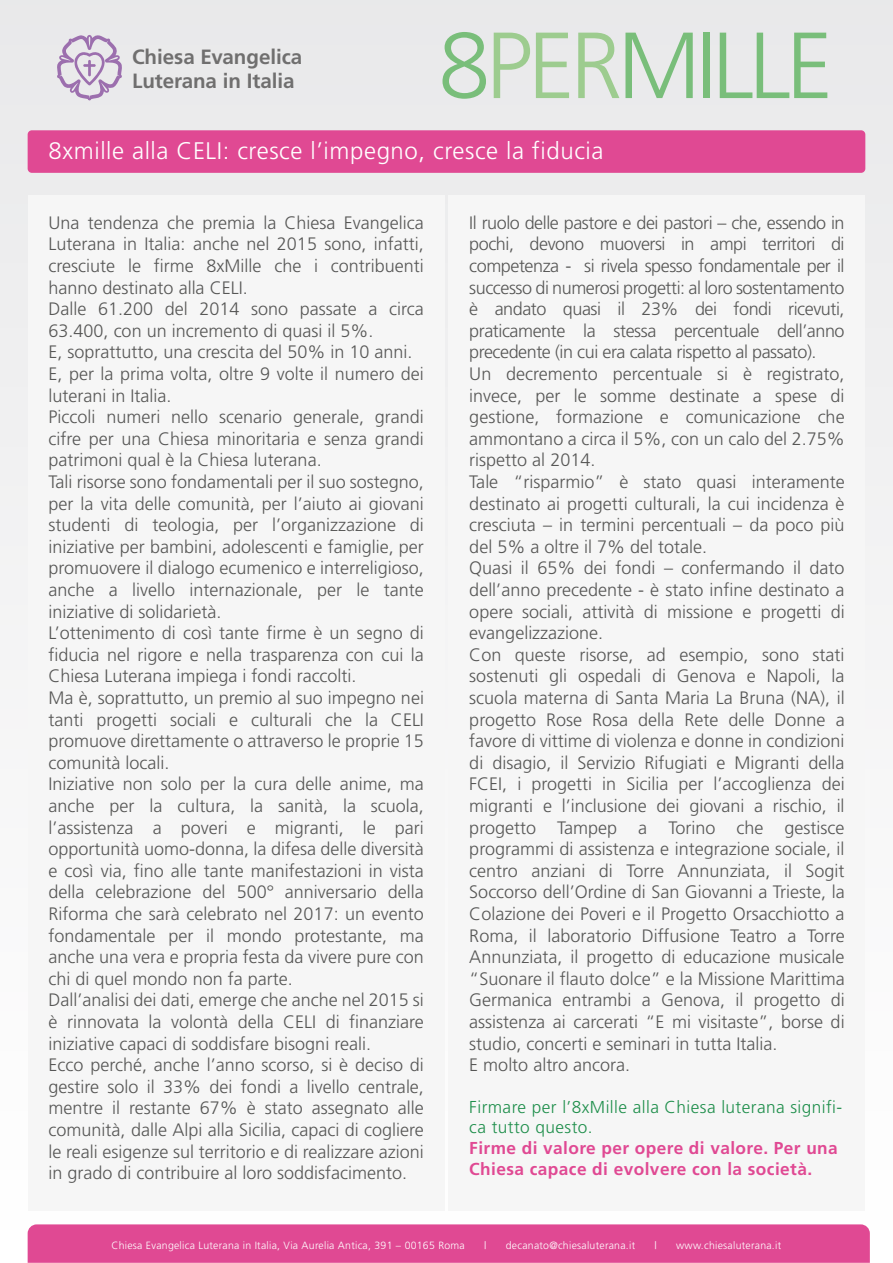
<style>
.page{position:relative;width:893px;height:1263px;background:#fff}
.page>*{position:absolute;margin:0;border:0;box-sizing:border-box;transform-origin:0 0}
.t1{font:300 93.75px "Frutiger";letter-spacing:-.05em;color:#79be7a}
.t2{font:300 24px "Frutiger";letter-spacing:.025em;color:#fff}
.t3{font:700 20.55px/23.2px "Frutiger";letter-spacing:-.005em;color:#706f6f}
.t4{font:300 18px/21.6px "Frutiger";color:#575756}
.t5{font:700 17.25px/20.7px "Frutiger";letter-spacing:.025em;color:#e04993}
.t6{font:300 17.25px/20.7px "Frutiger";letter-spacing:.025em;color:#208f4c}
.t7{font:300 10.5px "Frutiger";letter-spacing:.025em;color:#fff}
.s1{color:#9dcc8f}
</style>
<div class="page">
<div style="left:0;top:0;width:893px;height:1263px;background:linear-gradient(to bottom,#e9e9ea,#fff)"></div>
<svg style="left:57px;top:34px;width:65px;height:66px;background:#d2c4d8"></svg>
<div style="left:449px;top:195px;width:416px;height:1016px;background:#f6f6f6"></div>
<div style="left:28px;top:195px;width:416px;height:1016px;background:#f6f6f6"></div>
<div style="left:28px;top:130px;width:837px;height:43px;background:#e04993;border-radius:4px"></div>
<div style="left:28px;top:1224px;width:842px;height:39px;background:#e04993"></div>
<p class="t3" style="left:132px;top:45px;width:172px">Chiesa Evangelica<br>Luterana in Italia</p>
<h1 class="t1" style="left:438px;top:13px;width:396px">8<span class="s1">PER</span>MILLE</h1>
<h2 class="t2" style="left:49px;top:138px;width:556px">8xmille alla CELI: cresce l’impegno, cresce la fiducia</h2>
<p class="t4" style="left:49px;top:212px;width:377px">Una tendenza che premia la Chiesa Evangelica Luterana in Italia: anche nel 2015 sono, infatti, cresciute le firme 8xMille che i contribuenti hanno destinato alla CELI.<br>Dalle 61.200 del 2014 sono passate a circa 63.400, con un incremento di quasi il 5%.<br>E, soprattutto, una crescita del 50% in 10 anni.<br>E, per la prima volta, oltre 9 volte il numero dei luterani in Italia.<br>Piccoli numeri nello scenario generale, grandi cifre per una Chiesa minoritaria e senza grandi patrimoni qual è la Chiesa luterana.<br>Tali risorse sono fondamentali per il suo sostegno, per la vita delle comunità, per l’aiuto ai giovani studenti di teologia, per l’organizzazione di iniziative per bambini, adolescenti e famiglie, per promuovere il dialogo ecumenico e interreligioso, anche a livello internazionale, per le tante iniziative di solidarietà.<br>L’ottenimento di così tante firme è un segno di fiducia nel rigore e nella trasparenza con cui la Chiesa Luterana impiega i fondi raccolti.<br>Ma è, soprattutto, un premio al suo impegno nei tanti progetti sociali e culturali che la CELI promuove direttamente o attraverso le proprie 15 comunità locali.<br>Iniziative non solo per la cura delle anime, ma anche per la cultura, la sanità, la scuola, l’assistenza a poveri e migranti, le pari opportunità uomo-donna, la difesa delle diversità e così via, fino alle tante manifestazioni in vista della celebrazione del 500° anniversario della Riforma che sarà celebrato nel 2017: un evento fondamentale per il mondo protestante, ma anche una vera e propria festa da vivere pure con chi di quel mondo non fa parte.<br>Dall’analisi dei dati, emerge che anche nel 2015 si è rinnovata la volontà della CELI di finanziare iniziative capaci di soddisfare bisogni reali.<br>Ecco perché, anche l’anno scorso, si è deciso di gestire solo il 33% dei fondi a livello centrale, mentre il restante 67% è stato assegnato alle comunità, dalle Alpi alla Sicilia, capaci di cogliere le reali esigenze sul territorio e di realizzare azioni in grado di contribuire al loro soddisfacimento.</p>
<p class="t4" style="left:469px;top:212px;width:377px">Il ruolo delle pastore e dei pastori – che, essendo in pochi, devono muoversi in ampi territori di competenza - si rivela spesso fondamentale per il successo di numerosi progetti: al loro sostentamento è andato quasi il 23% dei fondi ricevuti, praticamente la stessa percentuale dell’anno precedente (in cui era calata rispetto al passato).<br>Un decremento percentuale si è registrato, invece, per le somme destinate a spese di gestione, formazione e comunicazione che ammontano a circa il 5%, con un calo del 2.75% rispetto al 2014.<br>Tale “risparmio” è stato quasi interamente destinato ai progetti culturali, la cui incidenza è cresciuta – in termini percentuali – da poco più del 5% a oltre il 7% del totale.<br>Quasi il 65% dei fondi – confermando il dato dell’anno precedente - è stato infine destinato a opere sociali, attività di missione e progetti di evangelizzazione.<br>Con queste risorse, ad esempio, sono stati sostenuti gli ospedali di Genova e Napoli, la scuola materna di Santa Maria La Bruna (NA), il progetto Rose Rosa della Rete delle Donne a favore di vittime di violenza e donne in condizioni di disagio, il Servizio Rifugiati e Migranti della FCEI, i progetti in Sicilia per l’accoglienza dei migranti e l’inclusione dei giovani a rischio, il progetto Tampep a Torino che gestisce programmi di assistenza e integrazione sociale, il centro anziani di Torre Annunziata, il Sogit Soccorso dell’Ordine di San Giovanni a Trieste, la Colazione dei Poveri e il Progetto Orsacchiotto a Roma, il laboratorio Diffusione Teatro a Torre Annunziata, il progetto di educazione musicale “Suonare il flauto dolce” e la Missione Marittima Germanica entrambi a Genova, il progetto di assistenza ai carcerati “E mi visitaste”, borse di studio, concerti e seminari in tutta Italia.<br>E molto altro ancora.</p>
<p class="t6" style="left:469px;top:1096px;width:374px">Firmare per l’8xMille alla Chiesa luterana signifi&shy;ca tutto questo.</p>
<p class="t5" style="left:469px;top:1137px;width:370px">Firme di valore per opere di valore. Per una<br>Chiesa capace di evolvere con la società.</p>
<p class="t7" style="left:111px;top:1239px;width:355px">Chiesa Evangelica Luterana in Italia, Via Aurelia Antica, 391 – 00165 Roma</p>
<p class="t7" style="left:484px;top:1239px;width:4px">|</p>
<p class="t7" style="left:506px;top:1239px;width:131px">decanato@chiesaluterana.it</p>
<p class="t7" style="left:654px;top:1239px;width:4px">|</p>
<p class="t7" style="left:676px;top:1239px;width:107px">www.chiesaluterana.it</p>
</div>
